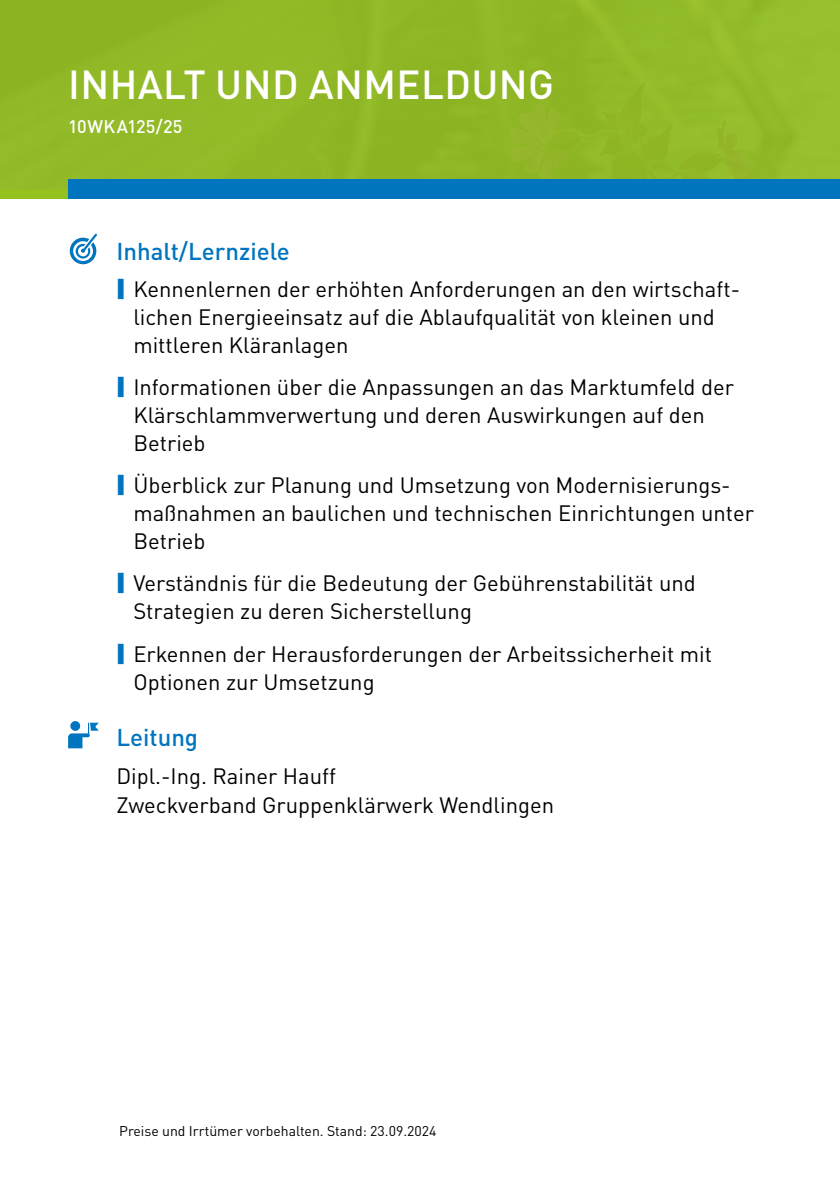
<style>
.page{position:relative;width:840px;height:1191px;background:#fff}
.page>*{position:absolute;margin:0;border:0;box-sizing:border-box;transform-origin:0 0}
.t1{font:500 40px "DINOT";letter-spacing:.01em;color:#fff}
.t2{font:500 24px "DINOT";color:#0075bf}
.t3{font:22px/28px "DINOT";color:#000}
.t4{font:500 18px "DINOT";letter-spacing:.015em;color:#fff}
.t5{font:14px "DINOT";color:#000}
</style>
<div class="page">
<div style="left:0;top:0;width:839px;height:199px;background:#91b927"></div>
<hr style="left:839px;top:990px;width:1px;height:201px;background:#f1f6e4">
<svg style="left:70px;top:234px;width:27px;height:30px"></svg>
<svg style="left:68px;top:722px;width:31px;height:26px"></svg>
<div style="left:0;top:189px;width:86px;height:10px;background:#95c11f"></div>
<div style="left:68px;top:180px;width:771px;height:19px;background:#0075bf"></div>
<h1 class="t1" style="left:68px;top:53px;width:487px">INHALT UND ANMELDUNG</h1>
<p class="t4" style="left:68px;top:112px;width:116px">10WKA125/25</p>
<p class="t2" style="left:116px;top:233px;width:175px">Inhalt/Lernziele</p>
<p class="t3" style="left:133px;top:273px;width:608px">Kennenlernen der erhöhten Anforderungen an den wirtschaft&shy;lichen Energieeinsatz auf die Ablaufqualität von kleinen und mittleren Kläranlagen</p>
<p class="t3" style="left:133px;top:371px;width:602px">Informationen über die Anpassungen an das Marktumfeld der<br>Klärschlammverwertung und deren Auswirkungen auf den<br>Betrieb</p>
<p class="t3" style="left:133px;top:470px;width:621px">Überblick zur Planung und Umsetzung von Modernisierungs&shy;maßnahmen an baulichen und technischen Einrichtungen unter<br>Betrieb</p>
<p class="t3" style="left:133px;top:568px;width:563px">Verständnis für die Bedeutung der Gebührenstabilität und<br>Strategien zu deren Sicherstellung</p>
<p class="t3" style="left:133px;top:638px;width:580px">Erkennen der Herausforderungen der Arbeitssicherheit mit<br>Optionen zur Umsetzung</p>
<p class="t2" style="left:116px;top:718px;width:83px">Leitung</p>
<p class="t3" style="left:116px;top:759px;width:439px;line-height:29px">Dipl.-Ing. Rainer Hauff<br>Zweckverband Gruppenklärwerk Wendlingen</p>
<p class="t5" style="left:119px;top:1120px;width:318px">Preise und Irrtümer vorbehalten. Stand: 23.09.2024</p>
</div>
